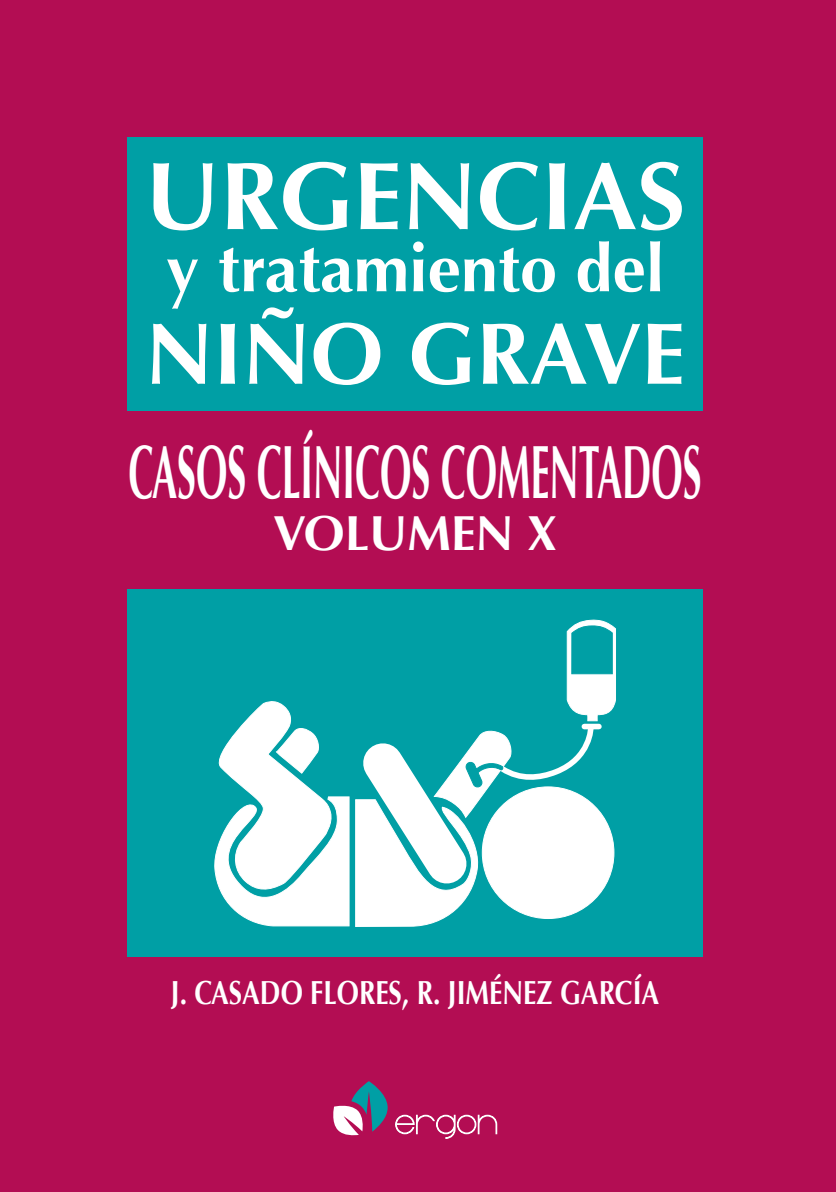
<style>
.page{position:relative;width:836px;height:1192px;background:#fff}
.page>*{position:absolute;margin:0;border:0;box-sizing:border-box;transform-origin:0 0}
.t1{font:700 96.25px "Optima";color:#fff}
.t2{font:700 87.5px "Optima";color:#fff}
.t3{font:700 75.25px "Optima";color:#fff;scale:.5 1}
.t4{font:700 66.5px "Optima";color:#fff}
.t5{font:700 49px "Optima";color:#fff}
.t6{font:700 33.25px "Optima";color:#fff;scale:.8 1}
</style>
<div class="page">
<div style="left:0;top:0;width:835px;height:1191px;background:#b30d53"></div>
<div style="left:127px;top:589px;width:576px;height:367px;background:#009fa5"></div>
<div style="left:127px;top:138px;width:576px;height:273px;background:#009fa5"></div>
<svg style="left:214px;top:619px;width:402px;height:308px"></svg>
<svg style="left:333px;top:1081px;width:54px;height:54px"></svg>
<svg style="left:395px;top:1114px;width:102px;height:24px"></svg>
<h1 class="t1" style="left:145px;top:140px;width:542px">URGENCIAS</h1>
<h3 class="t4" style="left:166px;top:230px;width:500px">y tratamiento del</h3>
<h2 class="t2" style="left:145px;top:303px;width:541px">NIÑO GRAVE</h2>
<h3 class="t3" style="left:129px;top:428px;width:1147px">CASOS CLÍNICOS COMENTADOS</h3>
<h3 class="t5" style="left:273px;top:505px;width:286px">VOLUMEN X</h3>
<p class="t6" style="left:171px;top:973px;width:612px">J. CASADO FLORES, R. JIMÉNEZ GARCÍA</p>
</div>
